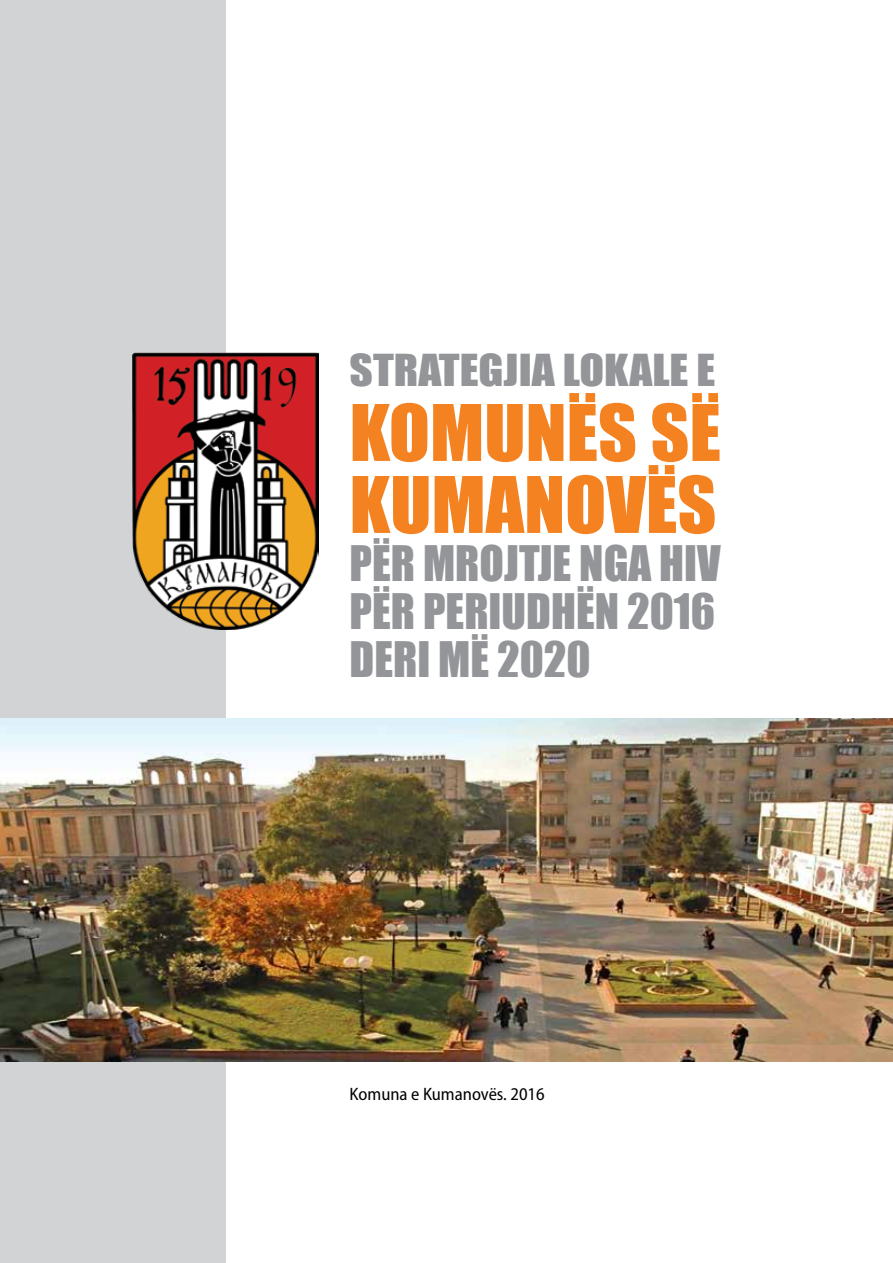
<style>
.page{position:relative;width:893px;height:1263px;background:#fff}
.page>*{position:absolute;margin:0;border:0;box-sizing:border-box;transform-origin:0 0}
.t1{font:72px/72px "Impact";color:#f58220;scale:1.05 1}
.t2{font:45px/48px "Impact";color:#939598;text-align:justify}
.t3{font:40.5px "Impact";color:#939598;scale:1.12 1}
.t4{font:semi-condensed 18px "Myriad Pro";color:#000}
</style>
<div class="page">
<div style="left:0;top:0;width:225px;height:1263px;background:#d1d3d4"></div>
<img style="left:0;top:719px;width:893px;height:342px">
<img style="left:133px;top:352px;width:185px;height:278px">
<p class="t3" style="left:350px;top:339px;width:328px">STRATEGJIA LOKALE E</p>
<h1 class="t1" style="left:350px;top:395px;width:355px">KOMUNËS SË<br>KUMANOVËS</h1>
<p class="t2" style="left:350px;top:538px;width:373px">PËR MROJTJE NGA HIV PËR PERIUDHËN 2016<br>DERI MË 2020</p>
<p class="t4" style="left:350px;top:1083px;width:197px">Komuna e Kumanovës. 2016</p>
</div>
